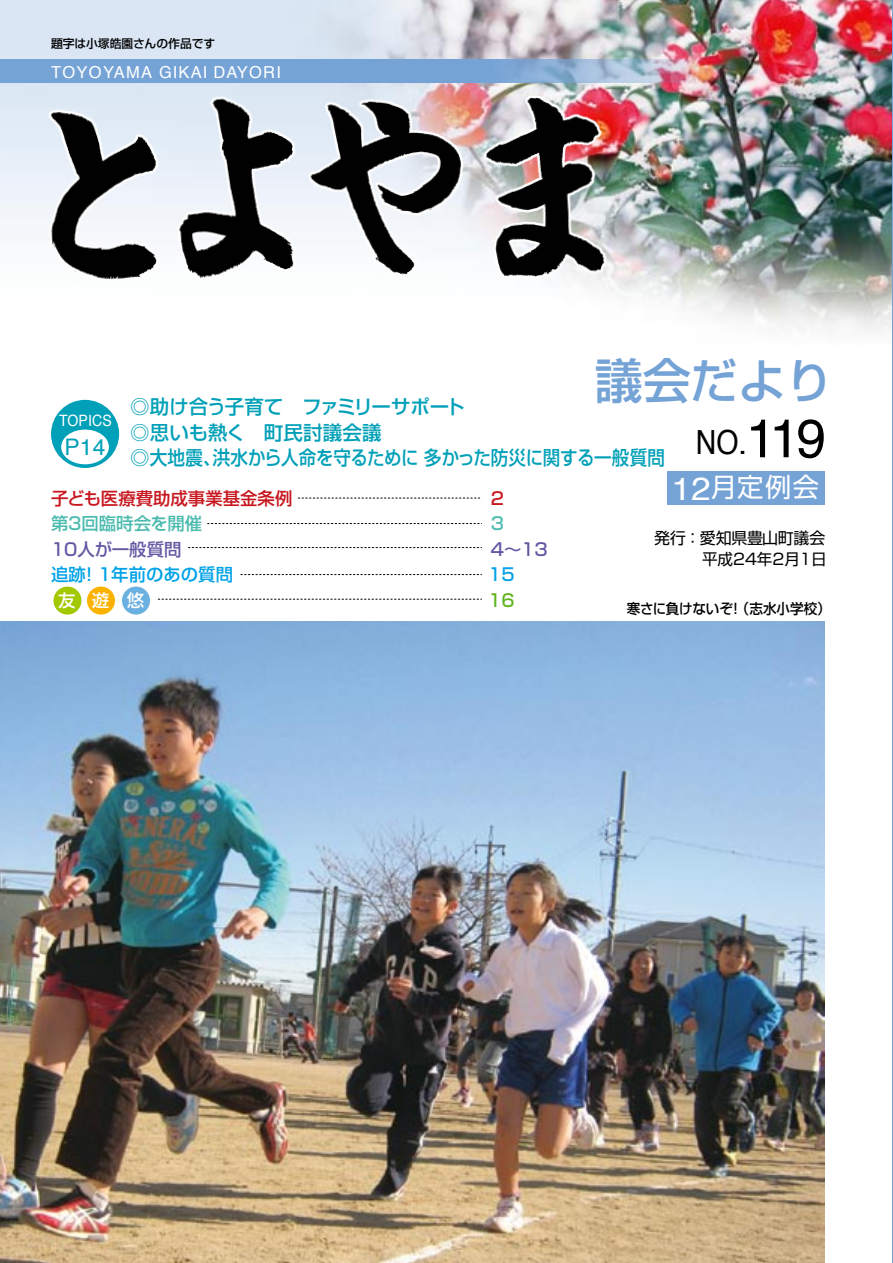
<style>
.page{position:relative;width:893px;height:1263px;background:#fff}
.page>*{position:absolute;margin:0;border:0;box-sizing:border-box;transform-origin:0 0}
.t1{font:500 48px "Shin Go Pro";letter-spacing:-.005em;color:#75a3d6}
.t2{font:33.3px "Helvetica";color:#000;scale:.85 1}
.t3{font:26.25px "Shin Go Pro";color:#fff}
.t4{font:22.8px "Helvetica";color:#00a0b8}
.t5{font:500 19.5px/25.5px "Shin Go Pro";letter-spacing:-.01em;color:#00a0b8}
.t6{font:500 17.4px "Shin Go Pro";color:#c8171f}
.t7{font:500 17.4px "Shin Go Pro";color:#00a2e8}
.t8{font:500 17.4px "Shin Go Pro";color:#6458a3}
.t9{font:500 17.4px "Shin Go Pro";letter-spacing:-.015em;color:#4cbbaf}
.t10{font:500 17.4px "Shin Go Pro";color:#fff}
.t11{font:500 17.4px "Shin Go Pro";color:#62b522}
.t12{font:16.5px "Helvetica";letter-spacing:.08em;color:#fff}
.t13{font:15.9px "Shin Go Pro";letter-spacing:-.02em;color:#000}
.t14{font:15.6px "Shin Go Pro";color:#000}
.t15{font:15.6px "Helvetica";letter-spacing:.01em;color:#fff;scale:.9 1}
.t16{font:500 14.25px "Shin Go Pro";letter-spacing:-.01em;color:#000;scale:.95 1}
.t17{font:500 11.85px "Shin Go Pro";color:#000}
.s1{font-size:54px}
.s2{font-family:"Helvetica";font-size:32.1px}
</style>
<div class="page">
<img style="left:0;top:621px;width:824px;height:642px">
<img style="left:0;top:0;width:893px;height:582px">
<img style="left:0;top:60px;width:774px;height:23px">
<div style="left:668px;top:471px;width:157px;height:33px;background:#75a3d6"></div>
<div style="left:53px;top:587px;width:28px;height:28px;background:#a2c800;border-radius:50%"></div>
<div style="left:87px;top:587px;width:28px;height:28px;background:#fbb200;border-radius:50%"></div>
<div style="left:122px;top:587px;width:28px;height:28px;background:#6ab0e1;border-radius:50%"></div>
<svg style="left:298px;top:498px;width:183px;height:1px"></svg>
<svg style="left:208px;top:523px;width:273px;height:1px"></svg>
<svg style="left:188px;top:547px;width:293px;height:1px"></svg>
<svg style="left:241px;top:574px;width:240px;height:1px"></svg>
<svg style="left:158px;top:599px;width:323px;height:1px"></svg>
<div style="left:51px;top:400px;width:68px;height:68px;background:#00a0b8;border-radius:50%"></div>
<div style="left:61px;top:430px;width:48px;height:34px;background:#fff;border-radius:50%"></div>
<img style="left:34px;top:74px;width:576px;height:230px">
<p class="t17" style="left:51px;top:33px;width:166px">題字は小塚皓園さんの作品です</p>
<p class="t12" style="left:51px;top:60px;width:231px">TOYOYAMA GIKAI DAYORI</p>
<p class="t15" style="left:59px;top:408px;width:60px">TOPICS</p>
<p class="t4" style="left:64px;top:429px;width:43px">P14</p>
<h1 class="t1" style="left:595px;top:341px;width:240px">議会だより</h1>
<p class="t5" style="left:130px;top:392px;width:536px">◎助け合う子育て　ファミリーサポート<br>◎思いも熱く　町民討議会議<br>◎大地震、洪水から人命を守るために 多かった防災に関する一般質問</p>
<h2 class="t2" style="left:696px;top:417px;width:155px">NO.<span class="s1">119</span></h2>
<p class="t6" style="left:51px;top:484px;width:243px">子ども医療費助成事業基金条例</p>
<p class="t9" style="left:51px;top:509px;width:153px">第３回臨時会を開催</p>
<p class="t8" style="left:51px;top:535px;width:132px">10人が一般質問</p>
<p class="t7" style="left:51px;top:560px;width:184px">追跡！ 1年前のあの質問</p>
<p class="t10" style="left:58px;top:586px;width:87px">友　遊　悠</p>
<p class="t6" style="left:491px;top:484px;width:15px">2</p>
<p class="t9" style="left:491px;top:509px;width:15px">3</p>
<p class="t8" style="left:491px;top:535px;width:58px">4～13</p>
<p class="t7" style="left:488px;top:560px;width:28px">15</p>
<p class="t11" style="left:488px;top:586px;width:28px">16</p>
<h3 class="t3" style="left:671px;top:465px;width:149px"><span class="s2">12</span>月定例会</h3>
<p class="t13" style="left:654px;top:525px;width:173px">発行：愛知県豊山町議会</p>
<p class="t14" style="left:702px;top:546px;width:126px">平成24年2月1日</p>
<p class="t16" style="left:627px;top:597px;width:216px">寒さに負けないぞ！ （志水小学校）</p>
</div>
